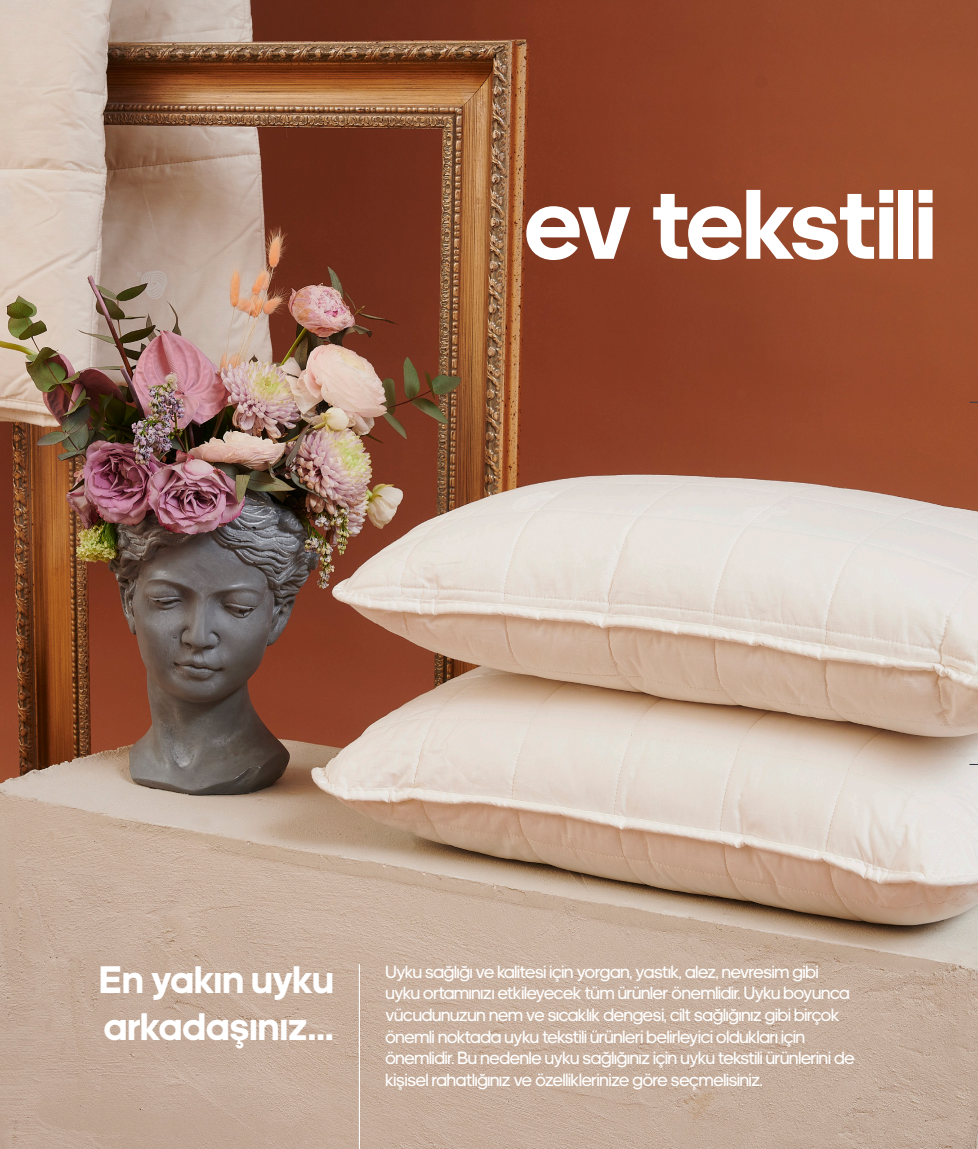
<style>
.page{position:relative;width:978px;height:1149px;background:#fff}
.page>*{position:absolute;margin:0;border:0;box-sizing:border-box;transform-origin:0 0}
.t1{font:700 100.5px "adineue PRO";letter-spacing:-.01em;color:#fff}
.spot{font:700 39px/46.8px "adineue PRO";letter-spacing:.01em;color:#fff}
.t2{font:18px/21.6px "adineue PRO";letter-spacing:-.01em;color:#fff}
</style>
<div class="page">
<img style="left:0;top:0;width:978px;height:1148px">
<hr style="left:359px;top:963px;width:1px;height:185px;background:#fff">
<p class="t1" style="left:524px;top:165px;width:412px">ev tekstili</p>
<p class="spot" style="left:99px;top:955px;width:236px">En yakın uyku arkadaşınız...</p>
<p class="t2" style="left:385px;top:960px;width:471px">Uyku sağlığı ve kalitesi için yorgan, yastık, alez, nevresim gibi uyku ortamınızı etkileyecek tüm ürünler önemlidir. Uyku boyunca vücudunuzun nem ve sıcaklık dengesi, cilt sağlığınız gibi birçok önemli noktada uyku tekstili ürünleri belirleyici oldukları için önemlidir. Bu nedenle uyku sağlığınız için uyku tekstili ürünlerini de kişisel rahatlığınız ve özelliklerinize göre seçmelisiniz.</p>
</div>
